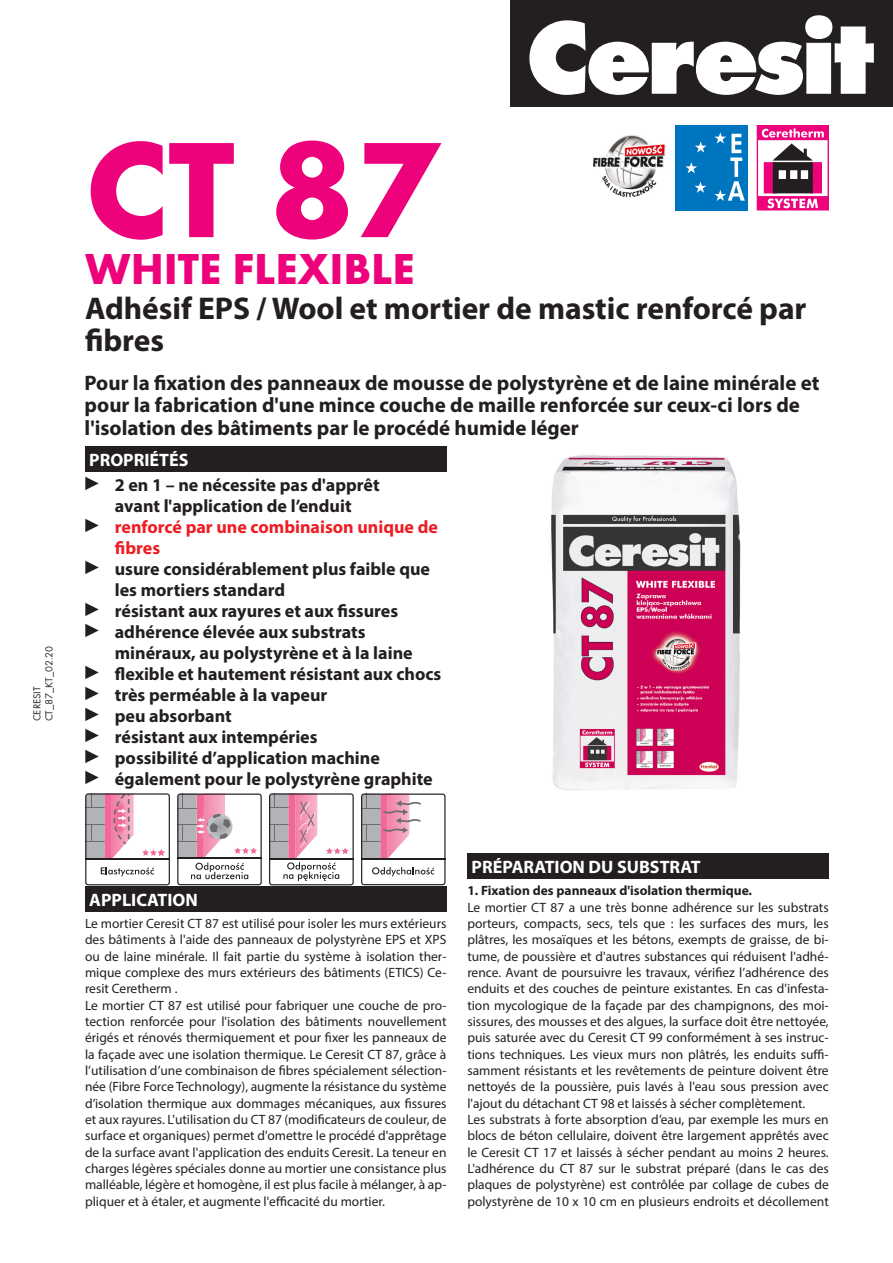
<style>
.page{position:relative;width:893px;height:1263px;background:#fff}
.page>*{position:absolute;margin:0;border:0;box-sizing:border-box;transform-origin:0 0}
.t1{font:700 141px "Futura TCE";color:#ed027c}
.t2{font:700 45px "Futura TCE";color:#ed027c}
._1_-_Tytul{font:700 31.5px/31.5px "Myriad Pro";color:#231f20}
.t3{font:700 21px/22.5px "Myriad Pro";color:#231f20}
._3_-_Wlasciwosci{font:700 18px/21px "Myriad Pro";color:#231f20}
.t4{font:700 18px "Myriad Pro";color:#fff}
._3_-_Wlasciwosci-2{font:700 18px/21px "Myriad Pro";color:#ee1d23}
._4_-_Tekst_opisowy{font:13.5px/16.4px "Myriad Pro";color:#231f20;text-align:justify}
._4_-_Tekst_opisowy-2{font:700 13.5px "Myriad Pro";color:#231f20}
.t5{font:10.5px "Futura TCE";color:#231f20}
</style>
<div class="page">
<div style="left:510px;top:0;width:383px;height:107px;background:#231f20"></div>
<svg style="left:529px;top:15px;width:345px;height:80px"></svg>
<div style="left:85px;top:446px;width:361px;height:26px;background:#231f20"></div>
<svg style="left:85px;top:477px;width:14px;height:13px"></svg>
<svg style="left:85px;top:519px;width:14px;height:13px"></svg>
<svg style="left:85px;top:561px;width:14px;height:13px"></svg>
<svg style="left:85px;top:603px;width:14px;height:13px"></svg>
<svg style="left:85px;top:624px;width:14px;height:13px"></svg>
<svg style="left:85px;top:666px;width:14px;height:13px"></svg>
<svg style="left:85px;top:687px;width:14px;height:13px"></svg>
<svg style="left:85px;top:708px;width:14px;height:13px"></svg>
<svg style="left:85px;top:729px;width:14px;height:13px"></svg>
<svg style="left:85px;top:750px;width:14px;height:13px"></svg>
<svg style="left:85px;top:771px;width:14px;height:13px"></svg>
<div style="left:85px;top:886px;width:361px;height:26px;background:#231f20"></div>
<div style="left:467px;top:853px;width:362px;height:26px;background:#231f20"></div>
<div style="left:676px;top:125px;width:72px;height:85px;background:#0075bf"></div>
<svg style="left:695px;top:141px;width:12px;height:12px"></svg>
<svg style="left:685px;top:162px;width:12px;height:11px"></svg>
<svg style="left:694px;top:182px;width:12px;height:11px"></svg>
<svg style="left:714px;top:132px;width:31px;height:69px"></svg>
<svg style="left:757px;top:125px;width:72px;height:85px"></svg>
<svg style="left:85px;top:793px;width:85px;height:92px"></svg>
<svg style="left:269px;top:793px;width:85px;height:92px"></svg>
<svg style="left:177px;top:793px;width:85px;height:92px"></svg>
<svg style="left:361px;top:793px;width:85px;height:92px"></svg>
<img style="left:593px;top:125px;width:83px;height:82px">
<img style="left:550px;top:455px;width:191px;height:335px">
<p class="t5" style="left:43px;top:721px;width:77px;rotate:-90deg">CT_87_KT_02.20</p>
<p class="t5" style="left:31px;top:721px;width:36px;rotate:-90deg">CERESIT</p>
<p class="t1" style="left:85px;top:103px;width:356px">CT 87</p>
<p class="t2" style="left:85px;top:241px;width:331px">WHITE FLEXIBLE</p>
<p class="_1_-_Tytul" style="left:85px;top:292px;width:723px">Adhésif EPS / Wool et mortier de mastic renforcé par fibres</p>
<p class="t3" style="left:85px;top:370px;width:736px">Pour la fixation des panneaux de mousse de polystyrène et de laine minérale et pour la fabrication d'une mince couche de maille renforcée sur ceux-ci lors de l'isolation des bâtiments par le procédé humide léger</p>
<p class="t4" style="left:89px;top:448px;width:101px">PROPRIÉTÉS</p>
<p class="_3_-_Wlasciwosci" style="left:115px;top:474px;width:266px">2 en 1 – ne nécessite pas d'apprêt avant l'application de l’enduit</p>
<p class="_3_-_Wlasciwosci-2" style="left:115px;top:516px;width:325px">renforcé par une combinaison unique de fibres</p>
<p class="_3_-_Wlasciwosci" style="left:115px;top:558px;width:317px">usure considérablement plus faible que les mortiers standard</p>
<p class="_3_-_Wlasciwosci" style="left:115px;top:600px;width:285px">résistant aux rayures et aux fissures</p>
<p class="_3_-_Wlasciwosci" style="left:115px;top:621px;width:299px">adhérence élevée aux substrats minéraux, au polystyrène et à la laine</p>
<p class="_3_-_Wlasciwosci" style="left:115px;top:663px;width:328px">flexible et hautement résistant aux chocs</p>
<p class="_3_-_Wlasciwosci" style="left:115px;top:684px;width:214px">très perméable à la vapeur</p>
<p class="_3_-_Wlasciwosci" style="left:115px;top:705px;width:119px">peu absorbant</p>
<p class="_3_-_Wlasciwosci" style="left:115px;top:726px;width:204px">résistant aux intempéries</p>
<p class="_3_-_Wlasciwosci" style="left:115px;top:747px;width:267px">possibilité d’application machine</p>
<p class="_3_-_Wlasciwosci" style="left:115px;top:768px;width:319px">également pour le polystyrène graphite</p>
<p class="t4" style="left:89px;top:888px;width:110px">APPLICATION</p>
<p class="_4_-_Tekst_opisowy" style="left:85px;top:915px;width:363px">Le mortier Ceresit CT 87 est utilisé pour isoler les murs extérieurs des bâtiments à l'aide des panneaux de polystyrène EPS et XPS ou de laine minérale. Il fait partie du système à isolation ther&shy;mique complexe des murs extérieurs des bâtiments (ETICS) Ce&shy;resit Ceretherm .</p>
<p class="_4_-_Tekst_opisowy" style="left:85px;top:997px;width:363px">Le mortier CT 87 est utilisé pour fabriquer une couche de pro&shy;tection renforcée pour l'isolation des bâtiments nouvellement érigés et rénovés thermiquement et pour fixer les panneaux de la façade avec une isolation thermique. Le Ceresit CT 87, grâce à l’utilisation d’une combinaison de fibres spécialement sélection&shy;née (Fibre Force Technology), augmente la résistance du système d’isolation thermique aux dommages mécaniques, aux fissures et aux rayures. L'utilisation du CT 87 (modificateurs de couleur, de surface et organiques) permet d'omettre le procédé d'apprêtage de la surface avant l'application des enduits Ceresit. La teneur en charges légères spéciales donne au mortier une consistance plus malléable, légère et homogène, il est plus facile à mélanger, à ap&shy;pliquer et à étaler, et augmente l'efficacité du mortier.</p>
<p class="t4" style="left:472px;top:855px;width:230px">PRÉPARATION DU SUBSTRAT</p>
<p class="_4_-_Tekst_opisowy-2" style="left:467px;top:882px;width:286px">1. Fixation des panneaux d'isolation thermique.</p>
<p class="_4_-_Tekst_opisowy" style="left:467px;top:899px;width:363px">Le mortier CT 87 a une très bonne adhérence sur les substrats porteurs, compacts, secs, tels que : les surfaces des murs, les plâtres, les mosaïques et les bétons, exempts de graisse, de bi&shy;tume, de poussière et d'autres substances qui réduisent l'adhé&shy;rence. Avant de poursuivre les travaux, vérifiez l’adhérence des enduits et des couches de peinture existantes. En cas d'infesta&shy;tion mycologique de la façade par des champignons, des moi&shy;sissures, des mousses et des algues, la surface doit être nettoyée, puis saturée avec du Ceresit CT 99 conformément à ses instruc&shy;tions techniques. Les vieux murs non plâtrés, les enduits suffi&shy;samment résistants et les revêtements de peinture doivent être nettoyés de la poussière, puis lavés à l'eau sous pression avec l'ajout du détachant CT 98 et laissés à sécher complètement.</p>
<p class="_4_-_Tekst_opisowy" style="left:467px;top:1111px;width:363px">Les substrats à forte absorption d’eau, par exemple les murs en blocs de béton cellulaire, doivent être largement apprêtés avec le Ceresit CT 17 et laissés à sécher pendant au moins 2 heures.<br>L'adhérence du CT 87 sur le substrat préparé (dans le cas des plaques de polystyrène) est contrôlée par collage de cubes de polystyrène de 10 x 10 cm en plusieurs endroits et décollement</p>
</div>
